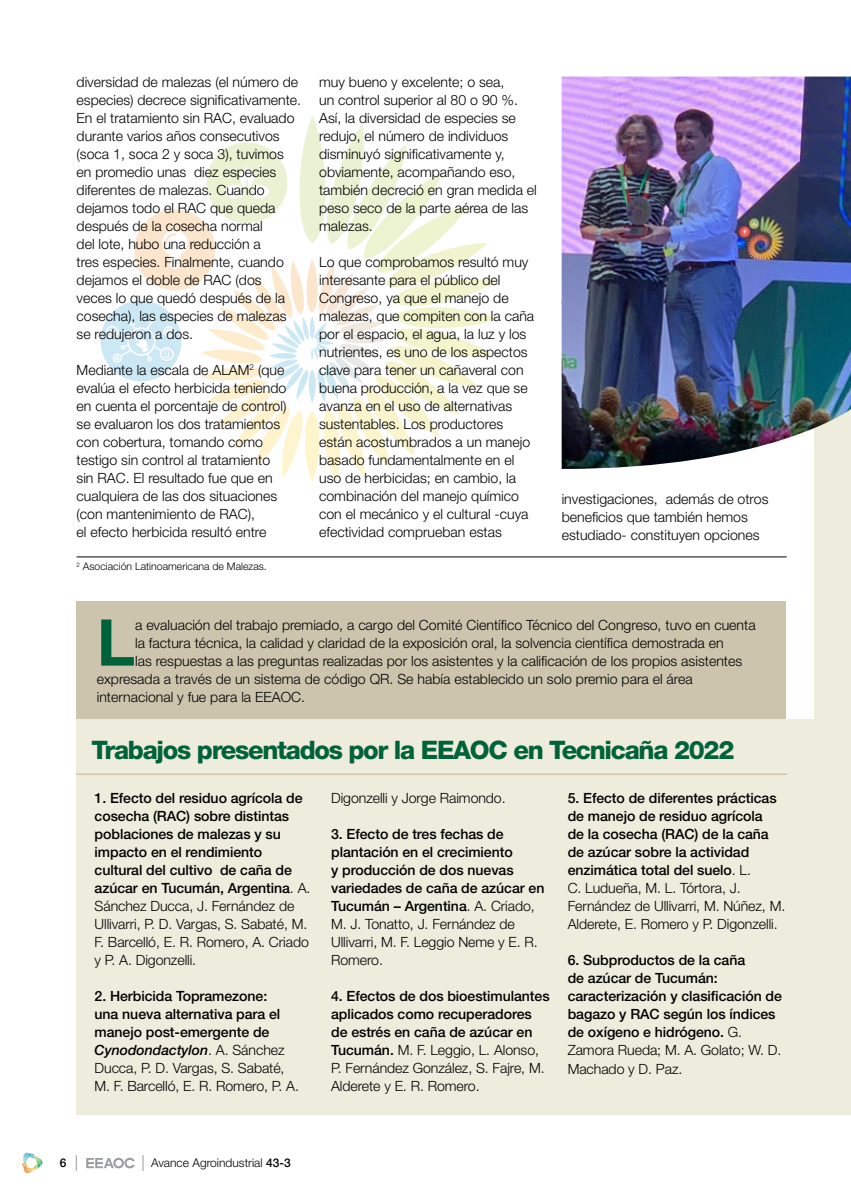
<style>
.page{position:relative;width:851px;height:1191px;background:#fff}
.page>*{position:absolute;margin:0;border:0;box-sizing:border-box;transform-origin:0 0}
.t1{font:700 64.5px "Helvetica Neue LT Std";color:#00623a}
.t2{font:800 25.5px "Helvetica Neue LT Std";letter-spacing:-.05em;color:#00623a}
.t3{font:300 14.1px/18px "Helvetica Neue LT Std";color:#000}
.t4{font:500 14.1px/18px "Helvetica Neue LT Std";letter-spacing:-.005em;color:#000}
.t5{font:300 12px "Helvetica Neue LT Std";color:#000}
.t6{font:500 12px "Helvetica Neue LT Std";color:#000}
.t7{font:300 10.5px "Helvetica Neue LT Std";color:#000}
.s1{font-weight:300}
.s2{font-style:italic}
.s3{font-weight:500}
</style>
<div class="page">
<svg style="left:86px;top:1157px;width:49px;height:11px"></svg>
<svg style="left:23px;top:1152px;width:20px;height:21px"></svg>
<svg style="left:143px;top:1155px;width:1px;height:16px"></svg>
<svg style="left:76px;top:1155px;width:1px;height:16px"></svg>
<div style="left:76px;top:718px;width:774px;height:396px;background:#eeecdd"></div>
<div style="left:77px;top:601px;width:709px;height:117px;background:#ccc4ad"></div>
<div style="left:134px;top:209px;width:81px;height:81px;background:#fbe5cd;border-radius:50%"></div>
<svg style="left:162px;top:230px;width:26px;height:40px"></svg>
<div style="left:101px;top:300px;width:80px;height:81px;background:#cde8f5;border-radius:50%"></div>
<svg style="left:106px;top:317px;width:68px;height:45px"></svg>
<svg style="left:200px;top:116px;width:297px;height:366px"></svg>
<div style="left:814px;top:273px;width:36px;height:841px;background:#eeecdd"></div>
<hr style="left:850px;top:77px;width:1px;height:256px;background:#eeecdd">
<img style="left:561px;top:77px;width:289px;height:392px">
<hr style="left:77px;top:556px;width:709px;height:1px;background:#000">
<hr style="left:76px;top:773px;width:711px;height:2px;background:#ccc4ad">
<p class="t3" style="left:77px;top:72px;width:226px">diversidad de malezas (el número de especies) decrece significativamente.<br>En el tratamiento sin RAC, evaluado durante varios años consecutivos (soca 1, soca 2 y soca 3), tuvimos en promedio unas diez especies diferentes de malezas. Cuando dejamos todo el RAC que queda después de la cosecha normal<br>del lote, hubo una reducción a<br>tres especies. Finalmente, cuando dejamos el doble de RAC (dos<br>veces lo que quedó después de la cosecha), las especies de malezas se redujeron a dos.</p>
<p class="t3" style="left:77px;top:360px;width:211px">Mediante la escala de ALAM<sup>2</sup> (que evalúa el efecto herbicida teniendo en cuenta el porcentaje de control) se evaluaron los dos tratamientos con cobertura, tomando como testigo sin control al tratamiento sin RAC. El resultado fue que en cualquiera de las dos situaciones (con mantenimiento de RAC),<br>el efecto herbicida resultó entre</p>
<p class="t7" style="left:77px;top:560px;width:192px"><sup>2</sup> Asociación Latinoamericana de Malezas.</p>
<p class="t3" style="left:319px;top:72px;width:219px">muy bueno y excelente; o sea,<br>un control superior al 80 o 90 %.<br>Así, la diversidad de especies se redujo, el número de individuos disminuyó significativamente y, obviamente, acompañando eso, también decreció en gran medida el peso seco de la parte aérea de las malezas.</p>
<p class="t3" style="left:319px;top:252px;width:216px">Lo que comprobamos resultó muy interesante para el público del<br>Congreso, ya que el manejo de malezas, que compiten con la caña por el espacio, el agua, la luz y los nutrientes, es uno de los aspectos clave para tener un cañaveral con buena producción, a la vez que se avanza en el uso de alternativas sustentables. Los productores están acostumbrados a un manejo basado fundamentalmente en el uso de herbicidas; en cambio, la combinación del manejo químico con el mecánico y el cultural -cuya efectividad comprueban estas</p>
<p class="t3" style="left:561px;top:489px;width:208px">investigaciones, además de otros beneficios que también hemos estudiado- constituyen opciones</p>
<h1 class="t1" style="left:97px;top:602px;width:40px">L</h1>
<p class="t3" style="left:135px;top:615px;width:622px">a evaluación del trabajo premiado, a cargo del Comité Científico Técnico del Congreso, tuvo en cuenta</p>
<p class="t3" style="left:135px;top:633px;width:590px">la factura técnica, la calidad y claridad de la exposición oral, la solvencia científica demostrada en</p>
<p class="t3" style="left:135px;top:651px;width:608px">las respuestas a las preguntas realizadas por los asistentes y la calificación de los propios asistentes</p>
<p class="t3" style="left:97px;top:669px;width:597px">expresada a través de un sistema de código QR. Se había establecido un solo premio para el área</p>
<p class="t3" style="left:97px;top:687px;width:210px">internacional y fue para la EEAOC.</p>
<h2 class="t2" style="left:92px;top:735px;width:644px">Trabajos presentados por la EEAOC en Tecnicaña 2022</h2>
<p class="t4" style="left:95px;top:789px;width:217px">1. Efecto del residuo agrícola de cosecha (RAC) sobre distintas poblaciones de malezas y su impacto en el rendimiento cultural del cultivo de caña de azúcar en Tucumán, Argentina<span class="s1">. A.<br>Sánchez Ducca, J. Fernández de<br>Ullivarri, P. D. Vargas, S. Sabaté, M.<br>F. Barcelló, E. R. Romero, A. Criado y P. A. Digonzelli.</span></p>
<p class="t4" style="left:95px;top:987px;width:206px">2. Herbicida Topramezone:<br>una nueva alternativa para el manejo post-emergente de<br><span class="s2">Cynodondactylon</span><span class="s1">. A. Sánchez<br>Ducca, P. D. Vargas, S. Sabaté,<br>M. F. Barcelló, E. R. Romero, P. A.</span></p>
<p class="t3" style="left:331px;top:789px;width:176px">Digonzelli y Jorge Raimondo.</p>
<p class="t4" style="left:331px;top:825px;width:215px">3. Efecto de tres fechas de plantación en el crecimiento<br>y producción de dos nuevas variedades de caña de azúcar en<br>Tucumán – Argentina<span class="s1">. A. Criado,<br>M. J. Tonatto, J. Fernández de<br>Ullivarri, M. F. Leggio Neme y E. R.<br>Romero.</span></p>
<p class="t4" style="left:331px;top:987px;width:220px">4. Efectos de dos bioestimulantes aplicados como recuperadores de estrés en caña de azúcar en<br>Tucumán. <span class="s1">M. F. Leggio, L. Alonso,<br>P. Fernández González, S. Fajre, M.<br>Alderete y E. R. Romero.</span></p>
<p class="t4" style="left:567px;top:789px;width:219px">5. Efecto de diferentes prácticas de manejo de residuo agrícola<br>de la cosecha (RAC) de la caña de azúcar sobre la actividad enzimática total del suelo<span class="s1">. L.<br>C. Ludueña, M. L. Tórtora, J.<br>Fernández de Ullivarri, M. Núñez, M.<br>Alderete, E. Romero y P. Digonzelli.</span></p>
<p class="t4" style="left:567px;top:951px;width:216px">6. Subproductos de la caña<br>de azúcar de Tucumán: caracterización y clasificación de bagazo y RAC según los índices de oxígeno e hidrógeno. <span class="s1">G.<br>Zamora Rueda; M. A. Golato; W. D.<br>Machado y D. Paz.</span></p>
<p class="t6" style="left:60px;top:1156px;width:8px">6</p>
<p class="t5" style="left:151px;top:1155px;width:141px">Avance Agroindustrial <span class="s3">43-3</span></p>
</div>
